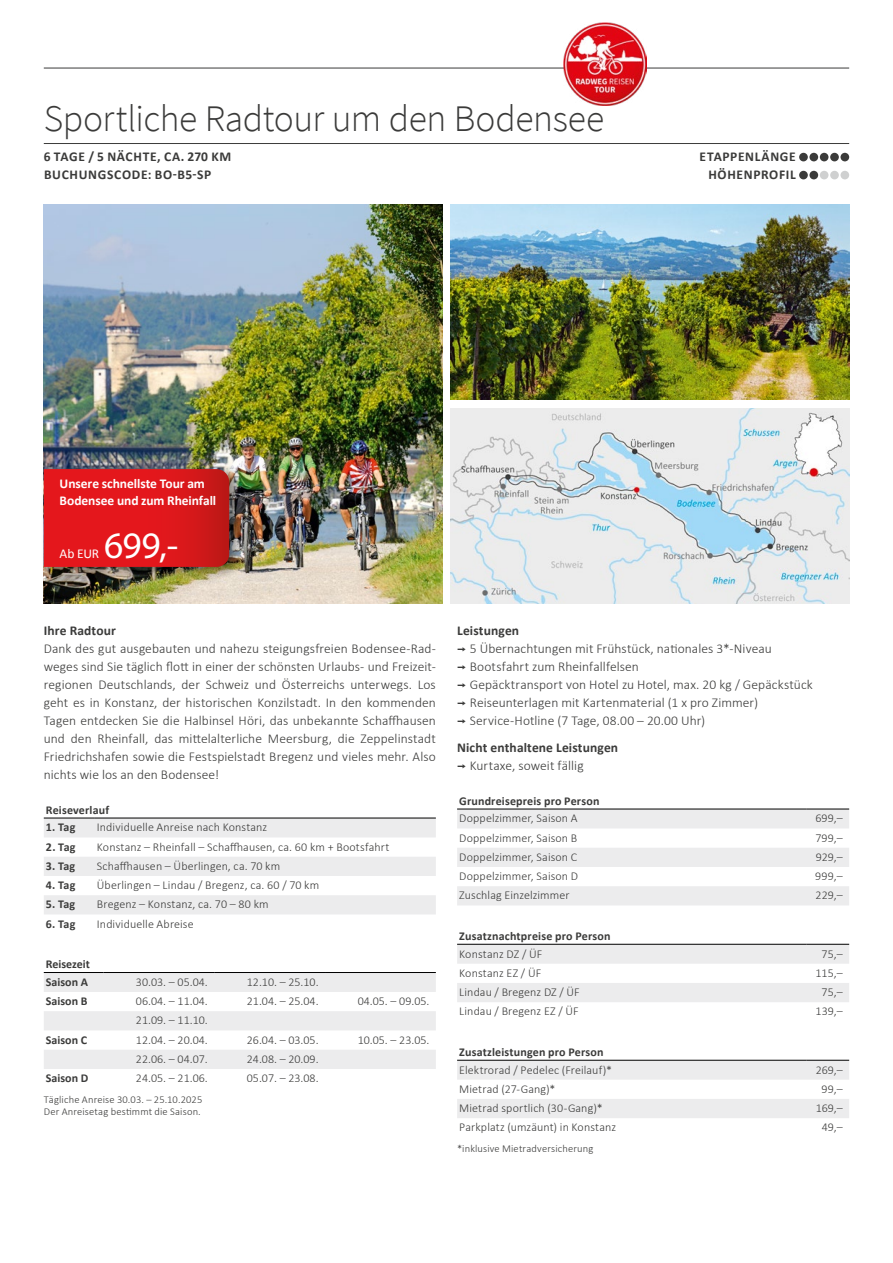
<style>
.page{position:relative;width:893px;height:1263px;background:#fff}
.page>*{position:absolute;margin:0;border:0;box-sizing:border-box;transform-origin:0 0}
.t1{font:300 37.5px "Source Sans Pro";letter-spacing:-.01em;color:#3b3b3a}
.t2{font:37.5px "Myriad Pro";color:#fff}
.t3{font:300 13.5px/18px "Calibri";letter-spacing:.005em;color:#3b3b3a;text-align:justify}
.t4{font:700 13.5px/18px "Calibri";letter-spacing:.04em;color:#3b3b3a}
.t5{font:700 13.5px/18px "Calibri";letter-spacing:.01em;color:#3b3b3a}
.t6{font:700 13.5px/17.2px "Calibri";letter-spacing:-.005em;color:#fff}
.t7{font:13.5px "Calibri";color:#fff}
.t8{font:300 12px "Calibri";letter-spacing:.01em;color:#3b3b3a}
.t9{font:700 12px/17.7px "Calibri";letter-spacing:.015em;color:#3b3b3a}
.t10{font:300 10.5px/12px "Calibri";letter-spacing:.015em;color:#3b3b3a}
.s1{font-weight:700}
.s2{font-family:"Interstate";font-weight:400}
.s3{font-weight:300}
</style>
<div class="page">
<img style="left:44px;top:204px;width:398px;height:400px">
<img style="left:451px;top:204px;width:398px;height:196px">
<img style="left:451px;top:408px;width:398px;height:196px">
<div style="left:40px;top:463px;width:205px;height:116px;background:#000;opacity:.45"></div>
<svg style="left:44px;top:469px;width:185px;height:98px;background:#dc171b"></svg>
<hr style="left:44px;top:143px;width:805px;height:1px;background:#3b3b3a">
<hr style="left:44px;top:68px;width:805px;height:1px;background:#3b3b3a">
<div style="left:799px;top:153px;width:9px;height:8px;background:#3b3b3a;border-radius:50%"></div>
<div style="left:809px;top:153px;width:9px;height:8px;background:#3b3b3a;border-radius:50%"></div>
<div style="left:820px;top:153px;width:8px;height:8px;background:#3b3b3a;border-radius:50%"></div>
<div style="left:830px;top:153px;width:9px;height:8px;background:#3b3b3a;border-radius:50%"></div>
<div style="left:840px;top:153px;width:9px;height:8px;background:#3b3b3a;border-radius:50%"></div>
<div style="left:799px;top:171px;width:9px;height:8px;background:#3b3b3a;border-radius:50%"></div>
<div style="left:809px;top:171px;width:9px;height:8px;background:#3b3b3a;border-radius:50%"></div>
<div style="left:820px;top:171px;width:8px;height:8px;background:#cfd0d0;border-radius:50%"></div>
<div style="left:830px;top:171px;width:9px;height:8px;background:#cfd0d0;border-radius:50%"></div>
<div style="left:840px;top:171px;width:9px;height:8px;background:#cfd0d0;border-radius:50%"></div>
<img style="left:564px;top:23px;width:83px;height:83px">
<svg style="left:44px;top:819px;width:392px;height:95px"></svg>
<hr style="left:44px;top:818px;width:51px;height:1px;background:#000">
<hr style="left:95px;top:818px;width:341px;height:1px;background:#000">
<svg style="left:44px;top:973px;width:392px;height:96px"></svg>
<hr style="left:44px;top:972px;width:59px;height:1px;background:#000">
<hr style="left:103px;top:972px;width:111px;height:1px;background:#000">
<hr style="left:214px;top:972px;width:111px;height:1px;background:#000">
<hr style="left:325px;top:972px;width:111px;height:1px;background:#000">
<svg style="left:457px;top:810px;width:392px;height:95px"></svg>
<hr style="left:457px;top:809px;width:349px;height:1px;background:#000">
<hr style="left:806px;top:809px;width:43px;height:1px;background:#000">
<svg style="left:457px;top:945px;width:392px;height:57px"></svg>
<hr style="left:457px;top:944px;width:349px;height:1px;background:#000">
<hr style="left:806px;top:944px;width:43px;height:1px;background:#000">
<svg style="left:457px;top:1061px;width:392px;height:57px"></svg>
<hr style="left:457px;top:1060px;width:349px;height:1px;background:#000">
<hr style="left:806px;top:1060px;width:43px;height:1px;background:#000">
<h1 class="t1" style="left:44px;top:96px;width:562px">Sportliche Radtour um den Bodensee</h1>
<p class="t4" style="left:44px;top:147px;width:189px">6 TAGE / 5 NÄCHTE, CA. 270 KM<br>BUCHUNGSCODE: BO-B5-SP</p>
<p class="t4" style="left:700px;top:147px;width:98px;text-align:right">ETAPPENLÄNGE<br>HÖHENPROFIL</p>
<p class="t6" style="left:60px;top:474px;width:158px">Unsere schnellste Tour am<br>Bodensee und zum Rheinfall</p>
<h1 class="t2" style="left:104px;top:522px;width:76px">699,-</h1>
<p class="t7" style="left:60px;top:544px;width:41px">Ab EUR</p>
<p class="t5" style="left:44px;top:621px;width:74px">Ihre Radtour</p>
<p class="t3" style="left:44px;top:640px;width:394px">Dank des gut ausgebauten und nahezu steigungsfreien Bodensee-Rad&shy;weges sind Sie täglich flott in einer der schönsten Urlaubs- und Freizeit&shy;regionen Deutschlands, der Schweiz und Österreichs unterwegs. Los geht es in Konstanz, der historischen Konzilstadt. In den kommenden Tagen entdecken Sie die Halbinsel Höri, das unbekannte Schaffhausen und den Rheinfall, das mittelalterliche Meersburg, die Zeppelinstadt Friedrichshafen sowie die Festspielstadt Bregenz und vieles mehr. Also nichts wie los an den Bodensee!</p>
<p class="t9" style="left:46px;top:800px;width:65px">Reiseverlauf</p>
<p class="t9" style="left:46px;top:818px;width:31px">1. Tag</p>
<p class="t8" style="left:97px;top:820px;width:172px">Individuelle Anreise nach Konstanz</p>
<p class="t9" style="left:46px;top:837px;width:31px">2. Tag</p>
<p class="t8" style="left:97px;top:839px;width:294px">Konstanz – Rheinfall – Schaffhausen, ca. 60 km + Bootsfahrt</p>
<p class="t9" style="left:46px;top:857px;width:31px">3. Tag</p>
<p class="t8" style="left:97px;top:858px;width:185px">Schaffhausen – Überlingen, ca. 70 km</p>
<p class="t9" style="left:46px;top:876px;width:31px">4. Tag</p>
<p class="t8" style="left:97px;top:878px;width:224px">Überlingen – Lindau / Bregenz, ca. 60 / 70 km</p>
<p class="t9" style="left:46px;top:895px;width:31px">5. Tag</p>
<p class="t8" style="left:97px;top:897px;width:173px">Bregenz – Konstanz, ca. 70 – 80 km</p>
<p class="t9" style="left:46px;top:914px;width:31px">6. Tag</p>
<p class="t8" style="left:97px;top:916px;width:98px">Individuelle Abreise</p>
<p class="t9" style="left:46px;top:955px;width:45px">Reisezeit<br>Saison A</p>
<p class="t8" style="left:136px;top:974px;width:73px">30.03. – 05.04.</p>
<p class="t8" style="left:247px;top:974px;width:73px">12.10. – 25.10.</p>
<p class="t9" style="left:46px;top:992px;width:43px">Saison B</p>
<p class="t8" style="left:136px;top:994px;width:73px">06.04. – 11.04.</p>
<p class="t8" style="left:247px;top:994px;width:73px">21.04. – 25.04.</p>
<p class="t8" style="left:358px;top:994px;width:73px">04.05. – 09.05.</p>
<p class="t8" style="left:136px;top:1013px;width:73px">21.09. – 11.10.</p>
<p class="t9" style="left:46px;top:1030px;width:43px">Saison C</p>
<p class="t8" style="left:136px;top:1032px;width:73px">12.04. – 20.04.</p>
<p class="t8" style="left:247px;top:1032px;width:73px">26.04. – 03.05.</p>
<p class="t8" style="left:358px;top:1032px;width:73px">10.05. – 23.05.</p>
<p class="t8" style="left:136px;top:1051px;width:73px">22.06. – 04.07.</p>
<p class="t8" style="left:247px;top:1051px;width:73px">24.08. – 20.09.</p>
<p class="t9" style="left:46px;top:1069px;width:44px">Saison D</p>
<p class="t8" style="left:136px;top:1071px;width:73px">24.05. – 21.06.</p>
<p class="t8" style="left:247px;top:1071px;width:73px">05.07. – 23.08.</p>
<p class="t10" style="left:44px;top:1093px;width:160px">Tägliche Anreise 30.03. – 25.10.2025<br>Der Anreisetag bestimmt die Saison.</p>
<p class="t3" style="left:457px;top:622px;width:357px;text-align:left"><span class="s1">Leistungen<br></span><span class="s2">¬</span> 5 Übernachtungen mit Frühstück, nationales 3*-Niveau<br><span class="s2">¬</span> Bootsfahrt zum Rheinfallfelsen<br><span class="s2">¬</span> Gepäcktransport von Hotel zu Hotel, max. 20 kg / Gepäckstück <span class="s2">¬</span> Reiseunterlagen mit Kartenmaterial (1 x pro Zimmer)<br><span class="s2">¬</span> Service-Hotline (7 Tage, 08.00 – 20.00 Uhr)</p>
<p class="t5" style="left:457px;top:738px;width:163px">Nicht enthaltene Leistungen <span class="s2">¬</span> <span class="s3">Kurtaxe, soweit fällig</span></p>
<p class="t9" style="left:459px;top:791px;width:142px">Grundreisepreis pro Person</p>
<p class="t8" style="left:459px;top:811px;width:120px">Doppelzimmer, Saison A</p>
<p class="t8" style="left:815px;top:811px;width:29px">699,–</p>
<p class="t8" style="left:459px;top:830px;width:120px">Doppelzimmer, Saison B</p>
<p class="t8" style="left:815px;top:830px;width:29px">799,–</p>
<p class="t8" style="left:459px;top:849px;width:120px">Doppelzimmer, Saison C</p>
<p class="t8" style="left:816px;top:849px;width:29px">929,–</p>
<p class="t8" style="left:459px;top:869px;width:120px">Doppelzimmer, Saison D</p>
<p class="t8" style="left:815px;top:869px;width:29px">999,–</p>
<p class="t8" style="left:459px;top:888px;width:112px">Zuschlag Einzelzimmer</p>
<p class="t8" style="left:815px;top:888px;width:29px">229,–</p>
<p class="t9" style="left:459px;top:927px;width:153px">Zusatznachtpreise pro Person</p>
<p class="t8" style="left:459px;top:946px;width:85px">Konstanz DZ / ÜF</p>
<p class="t8" style="left:822px;top:946px;width:23px">75,–</p>
<p class="t8" style="left:459px;top:965px;width:84px">Konstanz EZ / ÜF</p>
<p class="t8" style="left:815px;top:965px;width:29px">115,–</p>
<p class="t8" style="left:459px;top:985px;width:122px">Lindau / Bregenz DZ / ÜF</p>
<p class="t8" style="left:822px;top:985px;width:23px">75,–</p>
<p class="t8" style="left:459px;top:1004px;width:121px">Lindau / Bregenz EZ / ÜF</p>
<p class="t8" style="left:815px;top:1004px;width:29px">139,–</p>
<p class="t9" style="left:459px;top:1043px;width:146px">Zusatzleistungen pro Person</p>
<p class="t8" style="left:459px;top:1062px;width:154px">Elektrorad / Pedelec (Freilauf)*</p>
<p class="t8" style="left:816px;top:1062px;width:29px">269,–</p>
<p class="t8" style="left:459px;top:1081px;width:98px">Mietrad (27-Gang)*</p>
<p class="t8" style="left:822px;top:1081px;width:23px">99,–</p>
<p class="t8" style="left:459px;top:1101px;width:145px">Mietrad sportlich (30-Gang)*</p>
<p class="t8" style="left:816px;top:1101px;width:29px">169,–</p>
<p class="t8" style="left:459px;top:1120px;width:158px">Parkplatz (umzäunt) in Konstanz</p>
<p class="t8" style="left:822px;top:1120px;width:22px">49,–</p>
<p class="t10" style="left:457px;top:1142px;width:138px">*inklusive Mietradversicherung</p>
</div>
